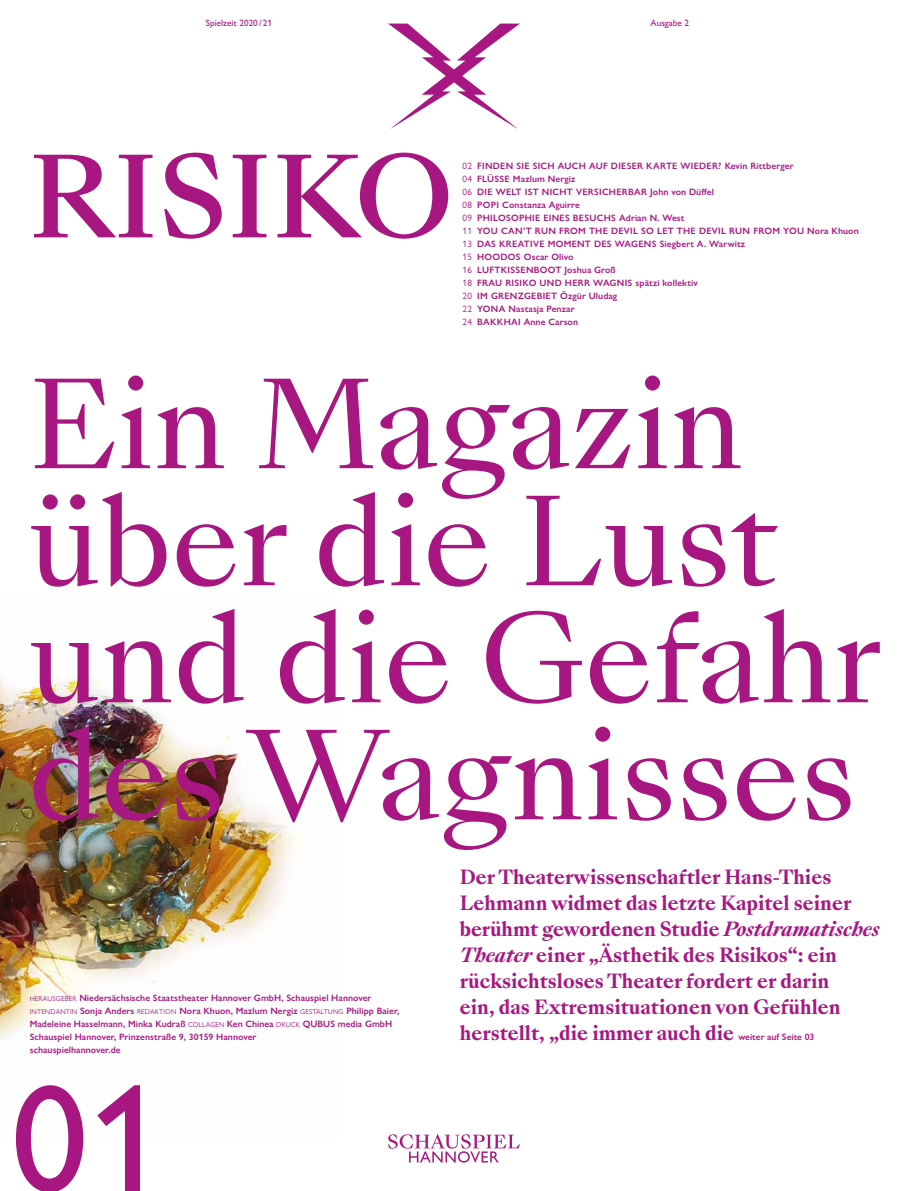
<style>
.page{position:relative;width:908px;height:1191px;background:#fff}
.page>*{position:absolute;margin:0;border:0;box-sizing:border-box;transform-origin:0 0}
.t1{font:500 153px "Gill Sans Nova";color:#a71681}
.t2{font:118px/117px "Sang Bleu Kingdom";color:#a71681}
.t3{font:500 109px "Sang Bleu Kingdom";color:#a71681}
.t4{font:700 19px/26px "Sang Bleu Kingdom";color:#a71681}
.t5{font:600 9.2px/13px "Gill Sans Nova";letter-spacing:.03em;color:#a71681}
.t6{font:600 9.2px/13px "Gill Sans Nova";letter-spacing:.01em;color:#a71681}
.t7{font:500 9.2px "Gill Sans Nova";color:#a71681}
.s1{font-weight:400}
.s2{font-weight:400;font-size:7px}
.s3{font-style:italic}
.s4{font-family:"Gill Sans Nova";font-weight:600;font-size:9.2px}
</style>
<div class="page">
<img style="left:0;top:678px;width:299px;height:361px">
<svg style="left:388px;top:1134px;width:131px;height:28px"></svg>
<svg style="left:388px;top:24px;width:131px;height:104px"></svg>
<p class="t7" style="left:205px;top:17px;width:68px">Spielzeit 2020 / 21</p>
<p class="t7" style="left:650px;top:17px;width:40px">Ausgabe 2</p>
<h3 class="t3" style="left:28px;top:121px;width:426px">RISIKO</h3>
<p class="t5" style="left:462px;top:159px;width:397px"><span class="s1">02</span> FINDEN SIE SICH AUCH AUF DIESER KARTE WIEDER? Kevin Rittberger<br><span class="s1">04</span> FLÜSSE Mazlum Nergiz<br><span class="s1">06</span> DIE WELT IST NICHT VERSICHERBAR John von Düffel<br><span class="s1">08</span> POPI Constanza Aguirre<br><span class="s1">09</span> PHILOSOPHIE EINES BESUCHS Adrian N. West<br><span class="s1">11</span> YOU CAN’T RUN FROM THE DEVIL SO LET THE DEVIL RUN FROM YOU Nora Khuon <span class="s1">13</span> DAS KREATIVE MOMENT DES WAGENS Siegbert A. Warwitz<br><span class="s1">15</span> HOODOS Oscar Olivo<br><span class="s1">16</span> LUFTKISSENBOOT Joshua Groß<br><span class="s1">18</span> FRAU RISIKO UND HERR WAGNIS spätzi kollektiv<br><span class="s1">20</span> IM GRENZGEBIET Özgür Uludag<br><span class="s1">22</span> YONA Nastasja Penzar<br><span class="s1">24</span> BAKKHAI Anne Carson</p>
<h2 class="t2" style="left:28px;top:371px;width:855px">Ein Magazin über die Lust und die Gefahr des Wagnisses</h2>
<p class="t6" style="left:30px;top:991px;width:371px"><span class="s2">HERAUSGEBER</span> Niedersächsische Staatstheater Hannover GmbH, Schauspiel Hannover <span class="s2">INTENDANTIN</span> Sonja Anders <span class="s2">REDAKTION</span> Nora Khuon, Mazlum Nergiz <span class="s2">GESTALTUNG</span> Philipp Baier, Madeleine Hasselmann, Minka Kudraß <span class="s2">COLLAGEN</span> Ken Chinea <span class="s2">DRUCK</span> QUBUS media GmbH Schauspiel Hannover, Prinzenstraße 9, 30159 Hannover<br>schauspielhannover.de</p>
<h1 class="t1" style="left:11px;top:1045px;width:154px">01</h1>
<p class="t4" style="left:459px;top:865px;width:421px">Der Theaterwissenschaftler Hans-Thies Lehmann widmet das letzte Kapitel seiner berühmt gewordenen Studie <span class="s3">Postdramatisches Theater</span> einer „Ästhetik des Risikos“: ein rücksichtsloses Theater fordert er darin<br>ein, das Extremsituationen von Gefühlen herstellt, „die immer auch die <span class="s4">weiter auf Seite 03</span></p>
</div>
